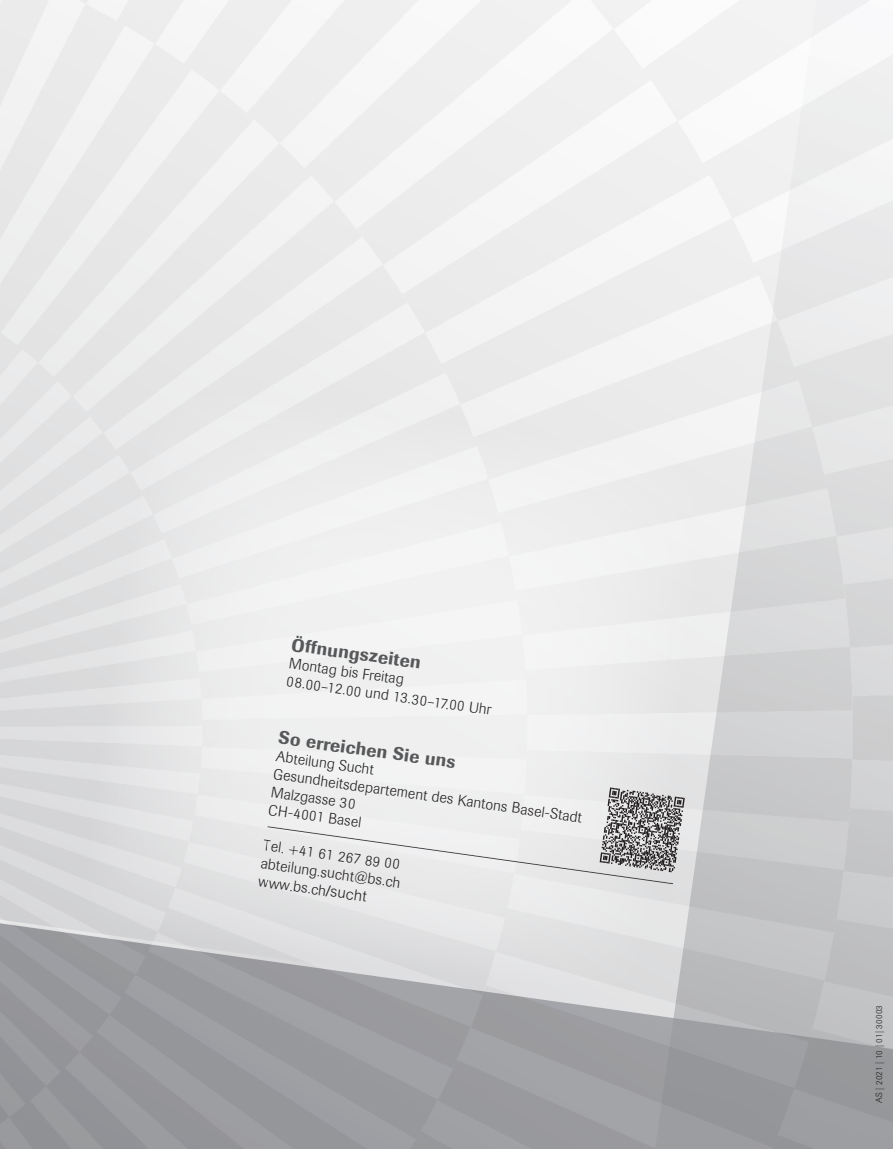
<style>
.page{position:relative;width:893px;height:1149px;background:#fff}
.page>*{position:absolute;margin:0;border:0;box-sizing:border-box;transform-origin:0 0}
.t1{font:500 18px "Imago";color:#57585a}
.t2{font:300 15px/18px "Imago";color:#231f20}
.t3{font:300 9px "Imago";letter-spacing:.02em;color:#231f20}
.s1{font-family:"Arial";font-weight:400;color:#21211f}
.s2{font-family:"Arial Nova";color:#21211f}
</style>
<div class="page">
<svg style="left:73px;top:375px;width:650px;height:406px;fill:#eeeeef"></svg>
<svg style="left:0;top:781px;width:893px;height:271px;background:#c4c5c7"></svg>
<svg style="left:267px;top:787px;width:418px;height:96px"></svg>
<p class="t1" style="left:293px;top:633px;width:132px;rotate:8deg">Öffnungszeiten</p>
<p class="t2" style="left:290px;top:654px;width:208px;rotate:8deg">Montag bis Freitag<br>08.00–12.00 und 13.30–17.00 Uhr</p>
<p class="t1" style="left:280px;top:726px;width:180px;rotate:8deg">So erreichen Sie uns</p>
<p class="t2" style="left:277px;top:747px;width:313px;rotate:8deg">Abteilung Sucht<br>Gesundheitsdepartement des Kantons Basel-Stadt<br>Malzgasse 30<br>CH-4001 Basel</p>
<p class="t2" style="left:265px;top:836px;width:142px;rotate:8deg">Tel. +41 61 267 89 00 abteilung.sucht@bs.ch www.bs.ch<span class="s1">/</span><span class="s2">sucht</span></p>
<p class="t3" style="left:874px;top:1102px;width:99px;rotate:-90deg">AS | 2021 | 10 | 01| 30003</p>
</div>
